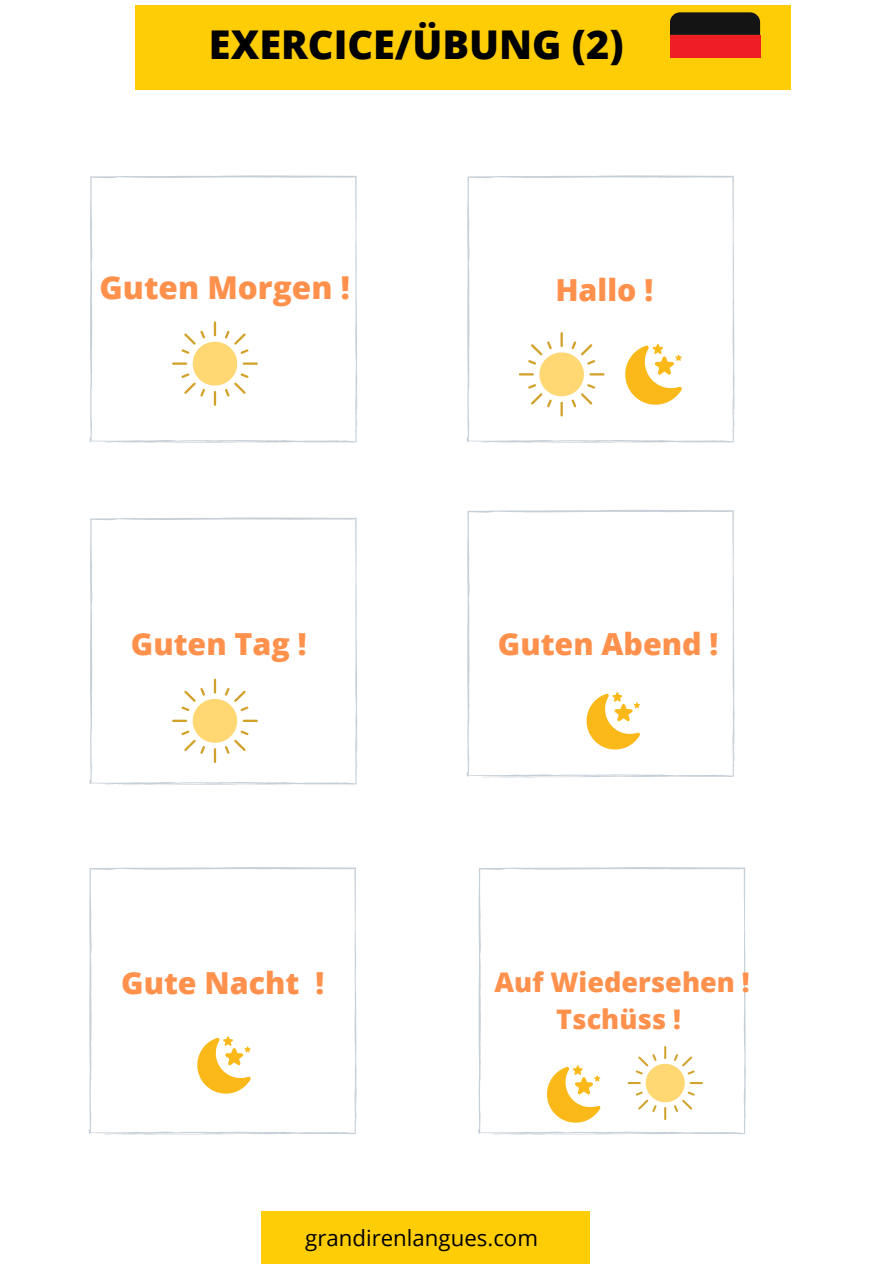
<style>
.page{position:relative;width:894px;height:1264px;background:#fff}
.page>*{position:absolute;margin:0;border:0;box-sizing:border-box;transform-origin:0 0}
.t1{font:800 39.6px "Open Sans";color:#000}
.t2{font:800 31.5px "Open Sans";color:#ff914d}
.t3{font:800 30.3px "Open Sans";color:#ff914d}
.t4{font:800 27px/37.7px "Open Sans";color:#ff914d;text-align:center}
.t5{font:22.2px "Open Sans";color:#000}
</style>
<div class="page">
<div style="left:135px;top:5px;width:655px;height:85px;background:#ffcd05"></div>
<div style="left:261px;top:1210px;width:328px;height:53px;background:#ffcd05"></div>
<svg style="left:89px;top:175px;width:268px;height:268px"></svg>
<svg style="left:89px;top:517px;width:268px;height:268px"></svg>
<svg style="left:466px;top:175px;width:268px;height:268px"></svg>
<svg style="left:89px;top:867px;width:267px;height:268px"></svg>
<svg style="left:466px;top:509px;width:268px;height:269px"></svg>
<svg style="left:478px;top:867px;width:267px;height:268px"></svg>
<svg style="left:670px;top:57px;width:89px;height:1px"></svg>
<div style="left:669px;top:35px;width:90px;height:22px;background:#ed1f24"></div>
<svg style="left:670px;top:12px;width:89px;height:23px;background:#1c1a13"></svg>
<svg style="left:583px;top:692px;width:57px;height:58px"></svg>
<svg style="left:172px;top:321px;width:86px;height:85px"></svg>
<svg style="left:172px;top:678px;width:86px;height:85px"></svg>
<svg style="left:622px;top:344px;width:59px;height:61px"></svg>
<svg style="left:518px;top:332px;width:86px;height:84px"></svg>
<svg style="left:194px;top:1036px;width:57px;height:58px"></svg>
<svg style="left:544px;top:1065px;width:56px;height:58px"></svg>
<svg style="left:627px;top:1046px;width:75px;height:73px"></svg>
<h1 class="t1" style="left:209px;top:17px;width:416px">EXERCICE/ÜBUNG (2)</h1>
<p class="t2" style="left:99px;top:265px;width:252px">Guten Morgen !</p>
<p class="t3" style="left:131px;top:622px;width:177px">Guten Tag !</p>
<p class="t3" style="left:555px;top:269px;width:99px">Hallo !</p>
<p class="t3" style="left:497px;top:622px;width:222px">Guten Abend !</p>
<p class="t3" style="left:121px;top:961px;width:204px">Gute Nacht !</p>
<p class="t4" style="left:494px;top:962px;width:256px">Auf Wiedersehen !<br>Tschüss !</p>
<p class="t5" style="left:305px;top:1222px;width:234px">grandirenlangues.com</p>
</div>
